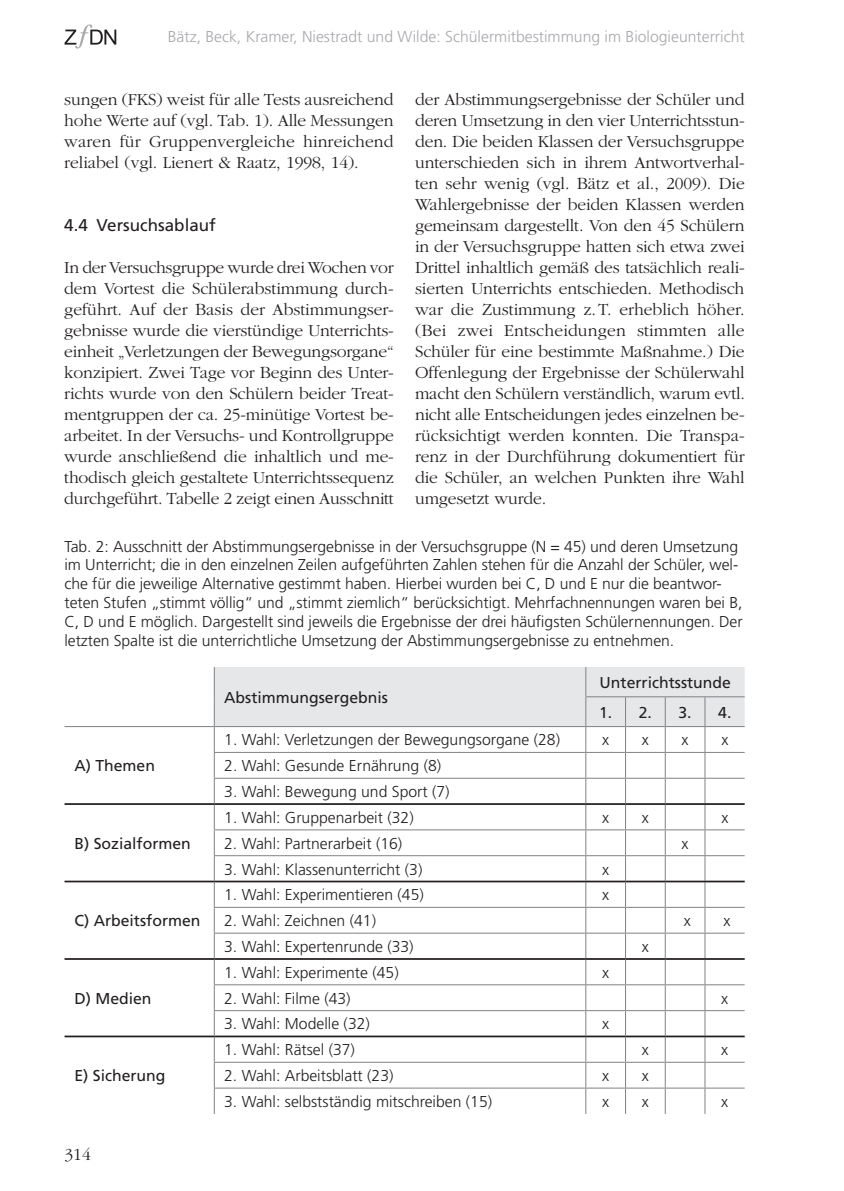
<style>
.page{position:relative;width:844px;height:1191px;background:#fff}
.page>*{position:absolute;margin:0;border:0;box-sizing:border-box;transform-origin:0 0}
.t1{font:300 17.5px/21px "Garamond";letter-spacing:-.01em;color:#231f20;text-align:justify}
.t2{font:16.97px "Frutiger LT";color:#231f20}
.t3{font:300 15.75px/18.9px "Frutiger LT";letter-spacing:-.005em;color:#231f20}
.t4{font:15.75px "Frutiger LT";color:#231f20}
.t5{font:300 15.75px "Frutiger LT";color:#a8a9ad}
</style>
<div class="page">
<svg style="left:64px;top:24px;width:52px;height:25px"></svg>
<hr style="left:64px;top:726px;width:150px;height:1px;background:#808285">
<hr style="left:64px;top:803px;width:150px;height:2px;background:#231f20">
<hr style="left:64px;top:880px;width:150px;height:2px;background:#231f20">
<hr style="left:64px;top:958px;width:150px;height:2px;background:#231f20">
<hr style="left:64px;top:1035px;width:150px;height:2px;background:#231f20">
<svg style="left:214px;top:667px;width:530px;height:447px"></svg>
<p class="t5" style="left:168px;top:27px;width:578px">Bätz, Beck, Kramer, Niestradt und Wilde: Schülermitbestimmung im Biologieunterricht</p>
<p class="t1" style="left:64px;top:89px;width:331px">sungen (FKS) weist für alle Tests ausreichend hohe Werte auf (vgl. Tab. 1). Alle Messungen waren für Gruppenvergleiche hinreichend reliabel (vgl. Lienert &amp; Raatz, 1998, 14).</p>
<p class="t1" style="left:415px;top:89px;width:331px">der Abstimmungsergebnisse der Schüler und deren Umsetzung in den vier Unterrichtsstun&shy;den. Die beiden Klassen der Versuchsgruppe unterschieden sich in ihrem Antwortverhal&shy;ten sehr wenig (vgl. Bätz et al., 2009). Die Wahlergebnisse der beiden Klassen werden gemeinsam dargestellt. Von den 45 Schülern in der Versuchsgruppe hatten sich etwa zwei Drittel inhaltlich gemäß des tatsächlich reali&shy;sierten Unterrichts entschieden. Methodisch war die Zustimmung z.T. erheblich höher. (Bei zwei Entscheidungen stimmten alle Schüler für eine bestimmte Maßnahme.) Die Offenlegung der Ergebnisse der Schülerwahl macht den Schülern verständlich, warum evtl. nicht alle Entscheidungen jedes einzelnen be&shy;rücksichtigt werden konnten. Die Transpa&shy;renz in der Durchführung dokumentiert für die Schüler, an welchen Punkten ihre Wahl umgesetzt wurde.</p>
<p class="t2" style="left:64px;top:215px;width:153px">4.4 Versuchsablauf</p>
<p class="t1" style="left:64px;top:257px;width:331px">In der Versuchsgruppe wurde drei Wochen vor dem Vortest die Schülerabstimmung durch&shy;geführt. Auf der Basis der Abstimmungser&shy;gebnisse wurde die vierstündige Unterrichts&shy;einheit „Verletzungen der Bewegungsorgane“ konzipiert. Zwei Tage vor Beginn des Unter&shy;richts wurde von den Schülern beider Treat&shy;mentgruppen der ca. 25-minütige Vortest be&shy;arbeitet. In der Versuchs- und Kontrollgruppe wurde anschließend die inhaltlich und me&shy;thodisch gleich gestaltete Unterrichtssequenz durchgeführt. Tabelle 2 zeigt einen Ausschnitt</p>
<p class="t3" style="left:64px;top:537px;width:679px">Tab. 2: Ausschnitt der Abstimmungsergebnisse in der Versuchsgruppe (N = 45) und deren Umsetzung im Unterricht; die in den einzelnen Zeilen aufgeführten Zahlen stehen für die Anzahl der Schüler, wel&shy;che für die jeweilige Alternative gestimmt haben. Hierbei wurden bei C, D und E nur die beantwor&shy;teten Stufen „stimmt völlig“ und „stimmt ziemlich“ berücksichtigt. Mehrfachnennungen waren bei B, C, D und E möglich. Dargestellt sind jeweils die Ergebnisse der drei häufigsten Schülernennungen. Der letzten Spalte ist die unterrichtliche Umsetzung der Abstimmungsergebnisse zu entnehmen.</p>
<p class="t4" style="left:74px;top:756px;width:82px">A) Themen</p>
<p class="t4" style="left:74px;top:834px;width:118px">B) Sozialformen</p>
<p class="t4" style="left:74px;top:911px;width:128px">C) Arbeitsformen</p>
<p class="t4" style="left:74px;top:989px;width:79px">D) Medien</p>
<p class="t4" style="left:74px;top:1066px;width:93px">E) Sicherung</p>
<p class="t1" style="left:64px;top:1143px;width:28px">314</p>
<p class="t4" style="left:224px;top:688px;width:165px">Abstimmungsergebnis</p>
<p class="t4" style="left:599px;top:673px;width:133px">Unterrichtsstunde</p>
<p class="t4" style="left:599px;top:703px;width:54px">1. 2.</p>
<p class="t4" style="left:678px;top:703px;width:54px">3. 4.</p>
<p class="t3" style="left:224px;top:730px;width:337px">1. Wahl: Verletzungen der Bewegungsorgane (28)</p>
<p class="t3" style="left:602px;top:730px;width:8px">x</p>
<p class="t3" style="left:641px;top:730px;width:8px">x</p>
<p class="t3" style="left:681px;top:730px;width:8px">x</p>
<p class="t3" style="left:721px;top:730px;width:8px">x</p>
<p class="t3" style="left:224px;top:756px;width:218px">2. Wahl: Gesunde Ernährung (8)</p>
<p class="t3" style="left:224px;top:782px;width:227px">3. Wahl: Bewegung und Sport (7)</p>
<p class="t3" style="left:224px;top:808px;width:191px">1. Wahl: Gruppenarbeit (32)</p>
<p class="t3" style="left:602px;top:808px;width:8px">x</p>
<p class="t3" style="left:641px;top:808px;width:8px">x</p>
<p class="t3" style="left:721px;top:808px;width:8px">x</p>
<p class="t3" style="left:224px;top:834px;width:179px">2. Wahl: Partnerarbeit (16)</p>
<p class="t3" style="left:681px;top:834px;width:8px">x</p>
<p class="t3" style="left:224px;top:860px;width:200px">3. Wahl: Klassenunterricht (3)</p>
<p class="t3" style="left:602px;top:860px;width:8px">x</p>
<p class="t3" style="left:224px;top:885px;width:201px">1. Wahl: Experimentieren (45)</p>
<p class="t3" style="left:602px;top:885px;width:8px">x</p>
<p class="t3" style="left:224px;top:911px;width:153px">2. Wahl: Zeichnen (41)</p>
<p class="t3" style="left:683px;top:911px;width:8px">x</p>
<p class="t3" style="left:723px;top:911px;width:8px">x</p>
<p class="t3" style="left:224px;top:937px;width:191px">3. Wahl: Expertenrunde (33)</p>
<p class="t3" style="left:641px;top:937px;width:8px">x</p>
<p class="t3" style="left:224px;top:963px;width:176px">1. Wahl: Experimente (45)</p>
<p class="t3" style="left:602px;top:963px;width:8px">x</p>
<p class="t3" style="left:224px;top:989px;width:128px">2. Wahl: Filme (43)</p>
<p class="t3" style="left:721px;top:989px;width:8px">x</p>
<p class="t3" style="left:224px;top:1014px;width:147px">3. Wahl: Modelle (32)</p>
<p class="t3" style="left:602px;top:1014px;width:8px">x</p>
<p class="t3" style="left:224px;top:1040px;width:132px">1. Wahl: Rätsel (37)</p>
<p class="t3" style="left:641px;top:1040px;width:8px">x</p>
<p class="t3" style="left:721px;top:1040px;width:8px">x</p>
<p class="t3" style="left:224px;top:1066px;width:171px">2. Wahl: Arbeitsblatt (23)</p>
<p class="t3" style="left:602px;top:1066px;width:8px">x</p>
<p class="t3" style="left:641px;top:1066px;width:8px">x</p>
<p class="t3" style="left:224px;top:1092px;width:269px">3. Wahl: selbstständig mitschreiben (15)</p>
<p class="t3" style="left:602px;top:1092px;width:8px">x</p>
<p class="t3" style="left:641px;top:1092px;width:8px">x</p>
<p class="t3" style="left:721px;top:1092px;width:8px">x</p>
</div>
